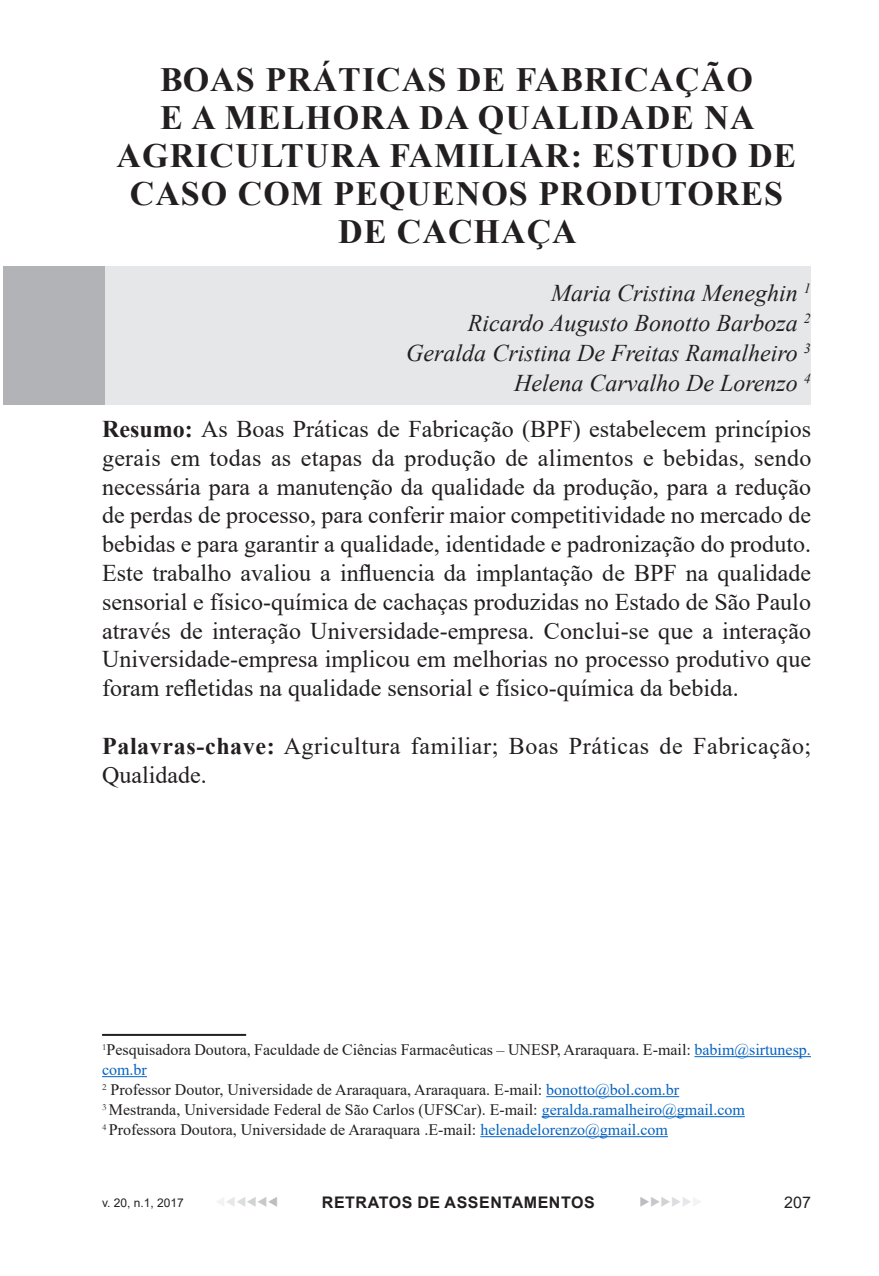
<style>
.page{position:relative;width:879px;height:1276px;background:#fff}
.page>*{position:absolute;margin:0;border:0;box-sizing:border-box;transform-origin:0 0}
.Título{font:700 34px/38px "Times New Roman";letter-spacing:.03em;color:#231f20;text-align:center}
.Corpo_do_texto{font:24px/28.8px "Times New Roman";color:#231f20;text-align:justify}
.Corpo_do_texto-2{font:italic 24px "Times New Roman";color:#231f20}
.Corpo_do_texto-3{font:24px/28.8px "Times New Roman";letter-spacing:.025em;color:#231f20}
.t1{font:16px/20px "Times New Roman";color:#231f20}
.t2{font:700 16px "Arial";letter-spacing:.035em;color:#231f20}
.t3{font:16px "Arial";color:#231f20}
.t4{font:12px "Arial";color:#231f20}
.t5{font:12px "Wingdings 3";color:#bcbdc0}
.s1{font-weight:700}
.s2{color:#0563c1}
.s3{color:#c7c8ca}
.s4{color:#d1d2d4}
.s5{color:#dcdddf}
.s6{color:#e6e7e9}
.s7{color:#f2f3f4}
</style>
<div class="page">
<div style="left:101px;top:266px;width:710px;height:139px;background:#e6e7e9"></div>
<div style="left:3px;top:266px;width:102px;height:139px;background:#b2b3b7"></div>
<hr style="left:102px;top:1034px;width:144px;height:2px;background:#231f20">
<hr style="left:694px;top:1056px;width:117px;height:1px;background:#0563c1">
<hr style="left:102px;top:1076px;width:45px;height:1px;background:#0563c1">
<hr style="left:546px;top:1096px;width:133px;height:1px;background:#0563c1">
<hr style="left:542px;top:1116px;width:203px;height:1px;background:#0563c1">
<hr style="left:480px;top:1136px;width:188px;height:1px;background:#0563c1">
<p class="Título" style="left:117px;top:60px;width:681px">BOAS PRÁTICAS DE FABRICAÇÃO<br>E A MELHORA DA QUALIDADE NA<br>AGRICULTURA FAMILIAR: ESTUDO DE<br>CASO COM PEQUENOS PRODUTORES<br>DE CACHAÇA</p>
<p class="Corpo_do_texto-2" style="left:551px;top:277px;width:261px">Maria Cristina Meneghin <sup>1</sup></p>
<p class="Corpo_do_texto-2" style="left:468px;top:307px;width:344px">Ricardo Augusto Bonotto Barboza <sup>2</sup></p>
<p class="Corpo_do_texto-2" style="left:406px;top:337px;width:406px">Geralda Cristina De Freitas Ramalheiro <sup>3</sup></p>
<p class="Corpo_do_texto-2" style="left:514px;top:367px;width:298px">Helena Carvalho De Lorenzo <sup>4</sup></p>
<p class="Corpo_do_texto" style="left:102px;top:414px;width:711px"><span class="s1">Resumo:</span> As Boas Práticas de Fabricação (BPF) estabelecem princípios gerais em todas as etapas da produção de alimentos e bebidas, sendo necessária para a manutenção da qualidade da produção, para a redução de perdas de processo, para conferir maior competitividade no mercado de bebidas e para garantir a qualidade, identidade e padronização do produto.<br>Este trabalho avaliou a influencia da implantação de BPF na qualidade sensorial e físico-química de cachaças produzidas no Estado de São Paulo através de interação Universidade-empresa. Conclui-se que a interação Universidade-empresa implicou em melhorias no processo produtivo que foram refletidas na qualidade sensorial e físico-química da bebida.</p>
<p class="Corpo_do_texto-3" style="left:102px;top:730px;width:711px"><span class="s1">Palavras-chave:</span> Agricultura familiar; Boas Práticas de Fabricação;<br>Qualidade.</p>
<p class="t1" style="left:102px;top:1039px;width:710px"><sup>1</sup>Pesquisadora Doutora, Faculdade de Ciências Farmacêuticas – UNESP, Araraquara. E-mail: <span class="s2">babim@sirtunesp. com.br</span></p>
<p class="t1" style="left:102px;top:1079px;width:578px"><sup>2</sup> Professor Doutor, Universidade de Araraquara, Araraquara. E-mail: <span class="s2">bonotto@bol.com.br</span></p>
<p class="t1" style="left:102px;top:1099px;width:644px"><sup>3</sup> Mestranda, Universidade Federal de São Carlos (UFSCar). E-mail: <span class="s2">geralda.ramalheiro@gmail.com</span></p>
<p class="t1" style="left:102px;top:1119px;width:567px"><sup>4</sup> Professora Doutora, Universidade de Araraquara .E-mail: <span class="s2">helenadelorenzo@gmail.com</span></p>
<p class="t4" style="left:102px;top:1194px;width:83px">v. 20, n.1, 2017</p>
<p class="t2" style="left:322px;top:1190px;width:274px">RETRATOS DE ASSENTAMENTOS</p>
<p class="t5" style="left:639px;top:1195px;width:65px">◆<span class="s3">◆</span><span class="s4">◆</span><span class="s5">◆</span><span class="s6">◆</span><span class="s7">◆</span></p>
<p class="t3" style="left:784px;top:1191px;width:28px">207</p>
</div>
